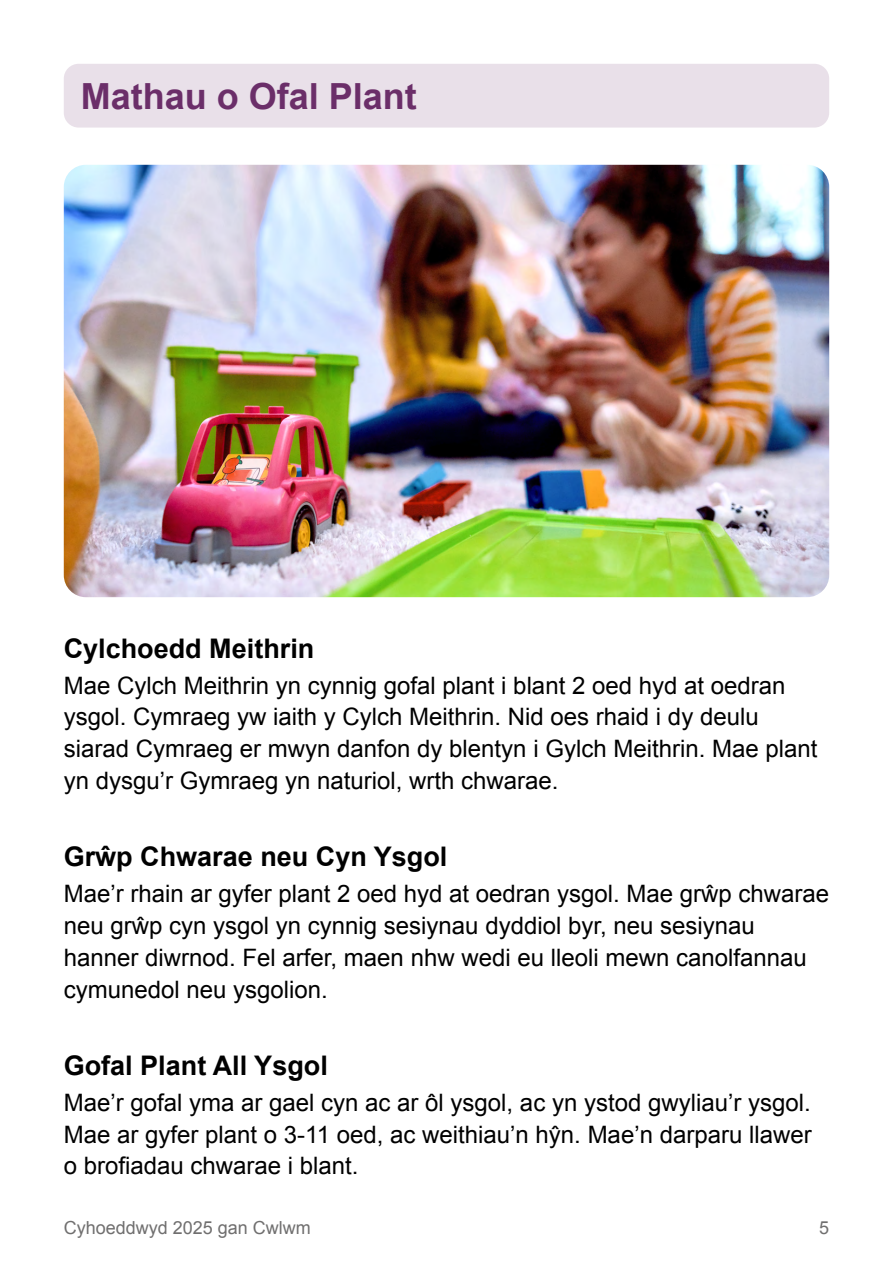
<style>
.page{position:relative;width:893px;height:1263px;background:#fff}
.page>*{position:absolute;margin:0;border:0;box-sizing:border-box;transform-origin:0 0}
.t1{font:700 36px "Arial";color:#6b2e69}
.t2{font:700 27px "Arial";color:#000}
.t3{font:24px/31.8px "Arial";color:#000}
.t4{font:18px "Arial";color:#706f6f}
</style>
<div class="page">
<img style="left:64px;top:165px;width:765px;height:432px">
<div style="left:64px;top:64px;width:765px;height:64px;background:#e9e0e9;border-radius:15px"></div>
<h1 class="t1" style="left:81px;top:72px;width:338px">Mathau o Ofal Plant</h1>
<p class="t2" style="left:64px;top:630px;width:252px">Cylchoedd Meithrin</p>
<p class="t3" style="left:64px;top:669px;width:755px">Mae Cylch Meithrin yn cynnig gofal plant i blant 2 oed hyd at oedran ysgol. Cymraeg yw iaith y Cylch Meithrin. Nid oes rhaid i dy deulu siarad Cymraeg er mwyn danfon dy blentyn i Gylch Meithrin. Mae plant yn dysgu’r Gymraeg yn naturiol, wrth chwarae.</p>
<p class="t2" style="left:64px;top:839px;width:385px">Grŵp Chwarae neu Cyn Ysgol</p>
<p class="t3" style="left:64px;top:878px;width:767px">Mae’r rhain ar gyfer plant 2 oed hyd at oedran ysgol. Mae grŵp chwarae neu grŵp cyn ysgol yn cynnig sesiynau dyddiol byr, neu sesiynau hanner diwrnod. Fel arfer, maen nhw wedi eu lleoli mewn canolfannau cymunedol neu ysgolion.</p>
<p class="t2" style="left:64px;top:1047px;width:266px">Gofal Plant All Ysgol</p>
<p class="t3" style="left:64px;top:1087px;width:749px;text-align:justify">Mae’r gofal yma ar gael cyn ac ar ôl ysgol, ac yn ystod gwyliau’r ysgol.<br>Mae ar gyfer plant o 3-11 oed, ac weithiau’n hŷn. Mae’n darparu llawer o brofiadau chwarae i blant.</p>
<p class="t4" style="left:64px;top:1215px;width:249px">Cyhoeddwyd 2025 gan Cwlwm</p>
<p class="t4" style="left:819px;top:1215px;width:12px">5</p>
</div>
